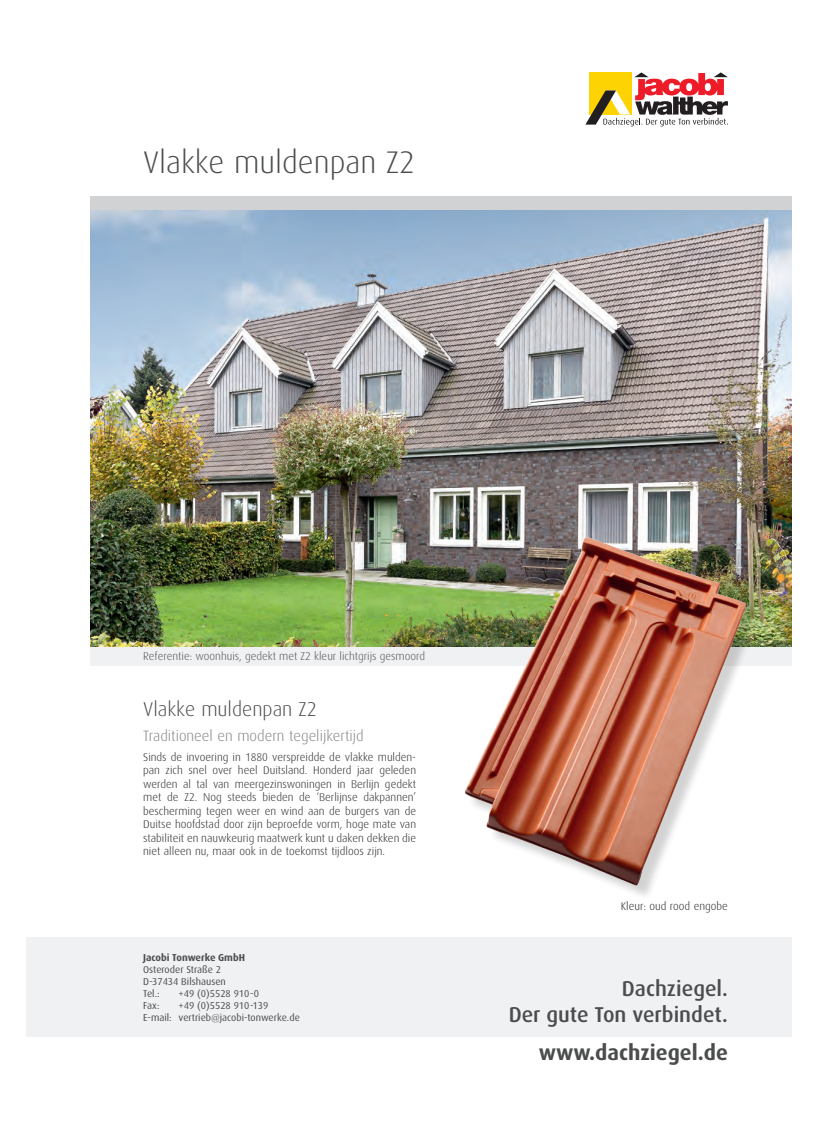
<style>
.page{position:relative;width:818px;height:1127px;background:#fff}
.page>*{position:absolute;margin:0;border:0;box-sizing:border-box;transform-origin:0 0}
.t1{font:300 31.25px "Dax";color:#4b4c4d}
.t2{font:500 21.5px/25.8px "Dax";color:#4b4c4d;text-align:right}
.t3{font:700 21.5px "Dax";color:#4b4c4d}
.t4{font:300 20px "Dax";color:#4b4c4d}
.t5{font:300 15px "Dax";color:#808285}
.Fließtext{font:300 11.25px/13.5px "Dax";color:#231f20;text-align:justify}
.t6{font:300 11.25px "Dax";color:#4b4c4d}
.t7{font:10px "Dax";color:#4b4c4d}
.t8{font:700 10px "Dax";color:#4b4c4d}
</style>
<div class="page">
<svg style="left:585px;top:72px;width:143px;height:54px"></svg>
<div style="left:26px;top:937px;width:766px;height:99px;background:#f0f1f2"></div>
<img style="left:90px;top:209px;width:702px;height:438px">
<div style="left:90px;top:647px;width:702px;height:19px;background:#f0f1f2"></div>
<img style="left:450px;top:524px;width:315px;height:371px">
<div style="left:90px;top:196px;width:702px;height:13px;background:#d1d2d4"></div>
<div style="left:10px;top:556px;width:14px;height:14px;border:2px solid #fff;border-radius:50%"></div>
<svg style="left:10px;top:562px;width:14px;height:2px"></svg>
<p class="t1" style="left:143px;top:145px;width:273px">Vlakke muldenpan Z2</p>
<p class="t6" style="left:143px;top:649px;width:283px">Referentie: woonhuis, gedekt met Z2 kleur lichtgrijs gesmoord</p>
<p class="t4" style="left:143px;top:697px;width:175px">Vlakke muldenpan Z2</p>
<p class="t5" style="left:143px;top:727px;width:222px">Traditioneel en modern tegelijkertijd</p>
<p class="Fließtext" style="left:143px;top:750px;width:274px">Sinds de invoering in 1880 verspreidde de vlakke mulden&shy;pan zich snel over heel Duitsland. Honderd jaar geleden werden al tal van meergezinswoningen in Berlijn gedekt met de Z2. Nog steeds bieden de ‘Berlijnse dakpannen’ bescherming tegen weer en wind aan de burgers van de Duitse hoofdstad door zijn beproefde vorm, hoge mate van stabiliteit en nauwkeurig maatwerk kunt u daken dekken die niet alleen nu, maar ook in de toekomst tijdloos zijn.</p>
<p class="t8" style="left:143px;top:951px;width:103px">Jacobi Tonwerke GmbH</p>
<p class="t7" style="left:143px;top:964px;width:79px">Osteroder Straße 2</p>
<p class="t7" style="left:143px;top:976px;width:84px">D-37434 Bilshausen</p>
<p class="t7" style="left:143px;top:988px;width:18px">Tel.:</p>
<p class="t7" style="left:179px;top:988px;width:82px">+49 (0)5528 910-0</p>
<p class="t7" style="left:143px;top:1000px;width:18px">Fax:</p>
<p class="t7" style="left:179px;top:1000px;width:91px">+49 (0)5528 910-139</p>
<p class="t7" style="left:143px;top:1012px;width:158px">E-mail: vertrieb@jacobi-tonwerke.de</p>
<p class="Fließtext" style="left:621px;top:899px;width:109px">Kleur: oud rood engobe</p>
<h2 class="t2" style="left:509px;top:975px;width:221px">Dachziegel.<br>Der gute Ton verbindet.</h2>
<h2 class="t3" style="left:539px;top:1039px;width:191px">www.dachziegel.de</h2>
</div>
